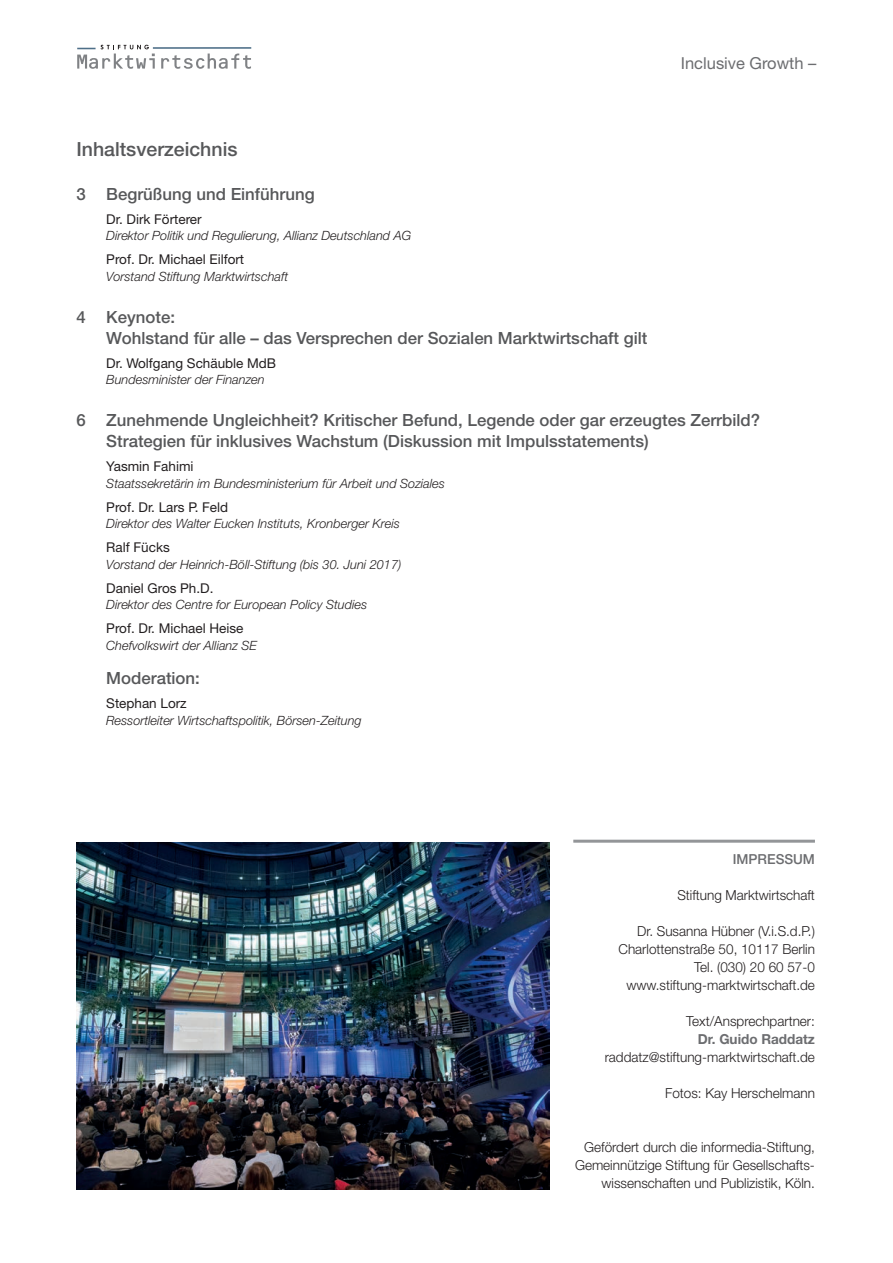
<style>
.page{position:relative;width:893px;height:1263px;background:#fff}
.page>*{position:absolute;margin:0;border:0;box-sizing:border-box;transform-origin:0 0}
.t1{font:500 19.5px "Helvetica Neue";color:#57585a}
.t2{font:500 16.8px/21px "Helvetica Neue";color:#57585a}
.t3{font:16.5px "Helvetica Neue";color:#6c6d70}
.t4{font:300 13.8px/18px "Helvetica Neue";color:#231f20;text-align:right}
.t5{font:700 13.8px "Helvetica Neue";color:#6c6d70}
.t6{font:500 13.8px "Helvetica Neue";color:#6c6d70}
.t7{font:13.5px "Helvetica Neue";color:#231f20}
.t8{font:italic 300 12.75px "Helvetica Neue";color:#231f20}
</style>
<div class="page">
<hr style="left:573px;top:840px;width:242px;height:3px;background:#939598">
<svg style="left:161px;top:54px;width:90px;height:15px"></svg>
<hr style="left:153px;top:47px;width:98px;height:2px;background:#4e6f88">
<svg style="left:77px;top:45px;width:78px;height:24px"></svg>
<img style="left:77px;top:842px;width:473px;height:347px">
<p class="t3" style="left:681px;top:57px;width:137px">Inclusive Growth –</p>
<h1 class="t1" style="left:77px;top:142px;width:162px">Inhaltsverzeichnis</h1>
<h2 class="t2" style="left:77px;top:185px;width:240px">3 Begrüßung und Einführung</h2>
<p class="t7" style="left:106px;top:214px;width:97px">Dr. Dirk Förterer</p>
<p class="t8" style="left:106px;top:231px;width:306px">Direktor Politik und Regulierung, Allianz Deutschland AG</p>
<p class="t7" style="left:106px;top:255px;width:139px">Prof. Dr. Michael Eilfort</p>
<p class="t8" style="left:106px;top:272px;width:183px">Vorstand Stiftung Marktwirtschaft</p>
<h2 class="t2" style="left:106px;top:308px;width:543px;text-indent:-30px">4 Keynote:<br>Wohlstand für alle – das Versprechen der Sozialen Marktwirtschaft gilt</h2>
<p class="t7" style="left:106px;top:358px;width:171px">Dr. Wolfgang Schäuble MdB</p>
<p class="t8" style="left:106px;top:375px;width:160px">Bundesminister der Finanzen</p>
<h2 class="t2" style="left:106px;top:411px;width:655px;text-indent:-30px">6 Zunehmende Ungleichheit? Kritischer Befund, Legende oder gar erzeugtes Zerrbild?<br>Strategien für inklusives Wachstum (Diskussion mit Impulsstatements)</h2>
<p class="t7" style="left:106px;top:462px;width:89px">Yasmin Fahimi</p>
<p class="t8" style="left:106px;top:479px;width:340px">Staatssekretärin im Bundesministerium für Arbeit und Soziales</p>
<p class="t7" style="left:106px;top:502px;width:123px">Prof. Dr. Lars P. Feld</p>
<p class="t8" style="left:106px;top:519px;width:295px">Direktor des Walter Eucken Instituts, Kronberger Kreis</p>
<p class="t7" style="left:106px;top:543px;width:65px">Ralf Fücks</p>
<p class="t8" style="left:106px;top:560px;width:297px">Vorstand der Heinrich-Böll-Stiftung (bis 30. Juni 2017)</p>
<p class="t7" style="left:106px;top:583px;width:109px">Daniel Gros Ph.D.</p>
<p class="t8" style="left:106px;top:600px;width:262px">Direktor des Centre for European Policy Studies</p>
<p class="t7" style="left:106px;top:624px;width:139px">Prof. Dr. Michael Heise</p>
<p class="t8" style="left:106px;top:641px;width:152px">Chefvolkswirt der Allianz SE</p>
<h2 class="t2" style="left:106px;top:669px;width:95px">Moderation:</h2>
<p class="t7" style="left:106px;top:699px;width:82px">Stephan Lorz</p>
<p class="t8" style="left:106px;top:716px;width:257px">Ressortleiter Wirtschaftspolitik, Börsen-Zeitung</p>
<p class="t6" style="left:733px;top:854px;width:84px">IMPRESSUM</p>
<p class="t4" style="left:677px;top:887px;width:139px">Stiftung Marktwirtschaft</p>
<p class="t4" style="left:618px;top:923px;width:198px">Dr. Susanna Hübner (V.i.S.d.P.)<br>Charlottenstraße 50, 10117 Berlin<br>Tel. (030) 20 60 57-0 www.stiftung-marktwirtschaft.de</p>
<p class="t4" style="left:686px;top:1013px;width:130px">Text/Ansprechpartner:</p>
<p class="t5" style="left:698px;top:1034px;width:119px">Dr. Guido Raddatz</p>
<p class="t4" style="left:605px;top:1049px;width:212px">raddatz@stiftung-marktwirtschaft.de</p>
<p class="t4" style="left:665px;top:1085px;width:151px">Fotos: Kay Herschelmann</p>
<p class="t4" style="left:575px;top:1139px;width:241px">Gefördert durch die informedia-Stiftung,<br>Gemeinnützige Stiftung für Gesellschafts&shy;wissenschaften und Publizistik, Köln.</p>
</div>
